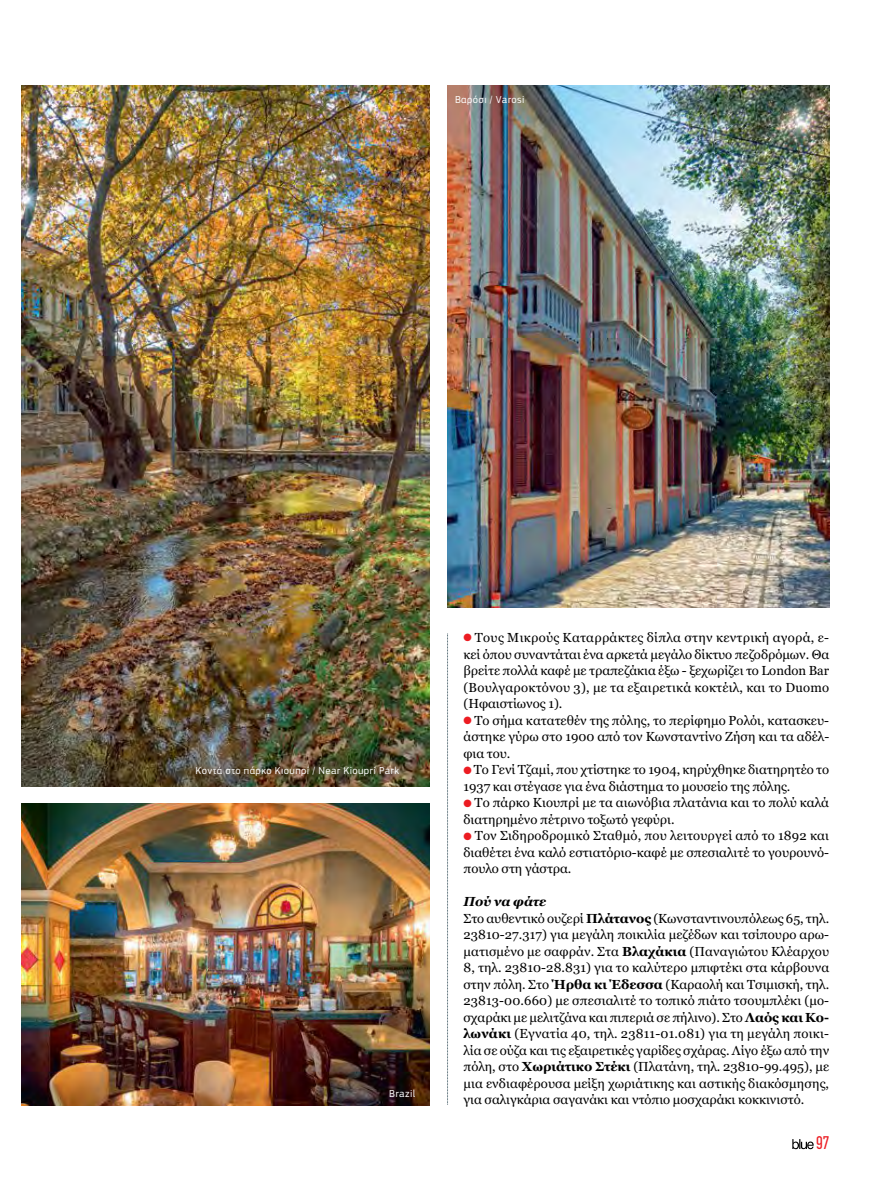
<style>
.page{position:relative;width:893px;height:1191px;background:#fff}
.page>*{position:absolute;margin:0;border:0;box-sizing:border-box;transform-origin:0 0}
.t1{font:condensed 18px "CF Din";color:#ec1c22}
.t2{font:13.05px/16.5px "Georgia";letter-spacing:.005em;color:#000;text-align:justify}
.t3{font:10.5px "PF Square Sans Pro";letter-spacing:.045em;color:#fff}
.s1{color:#ec1c22}
.s2{font-weight:700;font-style:italic}
.s3{font-weight:700}
</style>
<div class="page">
<svg style="left:792px;top:1139px;width:22px;height:10px"></svg>
<img style="left:21px;top:85px;width:408px;height:702px">
<img style="left:21px;top:804px;width:408px;height:302px">
<svg style="left:447px;top:634px;width:1px;height:471px"></svg>
<img style="left:447px;top:85px;width:382px;height:522px">
<p class="t3" style="left:455px;top:93px;width:71px">Βαρόσι / Varosi</p>
<p class="t3" style="left:196px;top:763px;width:205px">Κοντά στο πάρκο Κιουπρί / Near Kioupri Park</p>
<p class="t3" style="left:389px;top:1087px;width:28px">Brazil</p>
<p class="t2" style="left:463px;top:629px;width:367px"><span class="s1">●</span> Τους Μικρούς Καταρράκτες δίπλα στην κεντρική αγορά, ε&shy;κεί όπου συναντάται ένα αρκετά μεγάλο δίκτυο πεζοδρόμων. Θα βρείτε πολλά καφέ με τραπεζάκια έξω - ξεχωρίζει το London Bar (Βουλγαροκτόνου 3), με τα εξαιρετικά κοκτέιλ, και το Duomo (Ηφαιστίωνος 1).</p>
<p class="t2" style="left:463px;top:712px;width:367px"><span class="s1">●</span> Το σήμα κατατεθέν της πόλης, το περίφημο Ρολόι, κατασκευ&shy;άστηκε γύρω στο 1900 από τον Κωνσταντίνο Ζήση και τα αδέλ&shy;φια του.</p>
<p class="t2" style="left:463px;top:761px;width:367px"><span class="s1">●</span> Τo Γενί Τζαμί, που χτίστηκε το 1904, κηρύχθηκε διατηρητέο το<br>1937 και στέγασε για ένα διάστημα το μουσείο της πόλης.</p>
<p class="t2" style="left:463px;top:794px;width:367px"><span class="s1">●</span> Το πάρκο Κιουπρί με τα αιωνόβια πλατάνια και το πολύ καλά διατηρημένο πέτρινο τοξωτό γεφύρι.</p>
<p class="t2" style="left:463px;top:827px;width:367px"><span class="s1">●</span> Τον Σιδηροδρομικό Σταθμό, που λειτουργεί από το 1892 και διαθέτει ένα καλό εστιατόριο-καφέ με σπεσιαλιτέ το γουρουνό&shy;πουλο στη γάστρα.</p>
<p class="t2" style="left:463px;top:893px;width:367px;text-align:left"><span class="s2">Πού να φάτε<br></span>Στο αυθεντικό ουζερί <span class="s3">Πλάτανος</span> (Κωνσταντινουπόλεως 65, τηλ.<br>23810-27.317) για μεγάλη ποικιλία μεζέδων και τσίπουρο αρω&shy;ματισμένο με σαφράν. Στα <span class="s3">Βλαχάκια</span> (Παναγιώτου Κλέαρχου 8, τηλ. 23810-28.831) για το καλύτερο μπιφτέκι στα κάρβουνα στην πόλη. Στο <span class="s3">Ήρθα κι Έδεσσα</span> (Καραολή και Τσιμισκή, τηλ.<br>23813-00.660) με σπεσιαλιτέ το τοπικό πιάτο τσουμπλέκι (μο&shy;σχαράκι με μελιτζάνα και πιπεριά σε πήλινο). Στο <span class="s3">Λαός και Κο&shy;λωνάκι</span> (Εγνατία 40, τηλ. 23811-01.081) για τη μεγάλη ποικι&shy;λία σε ούζα και τις εξαιρετικές γαρίδες σχάρας. Λίγο έξω από την πόλη, στο <span class="s3">Χωριάτικο Στέκι</span> (Πλατάνη, τηλ. 23810-99.495), με μια ενδιαφέρουσα μείξη χωριάτικης και αστικής διακόσμησης, για σαλιγκάρια σαγανάκι και ντόπιο μοσχαράκι κοκκινιστό.</p>
<h1 class="t1" style="left:816px;top:1132px;width:14px">97</h1>
</div>
